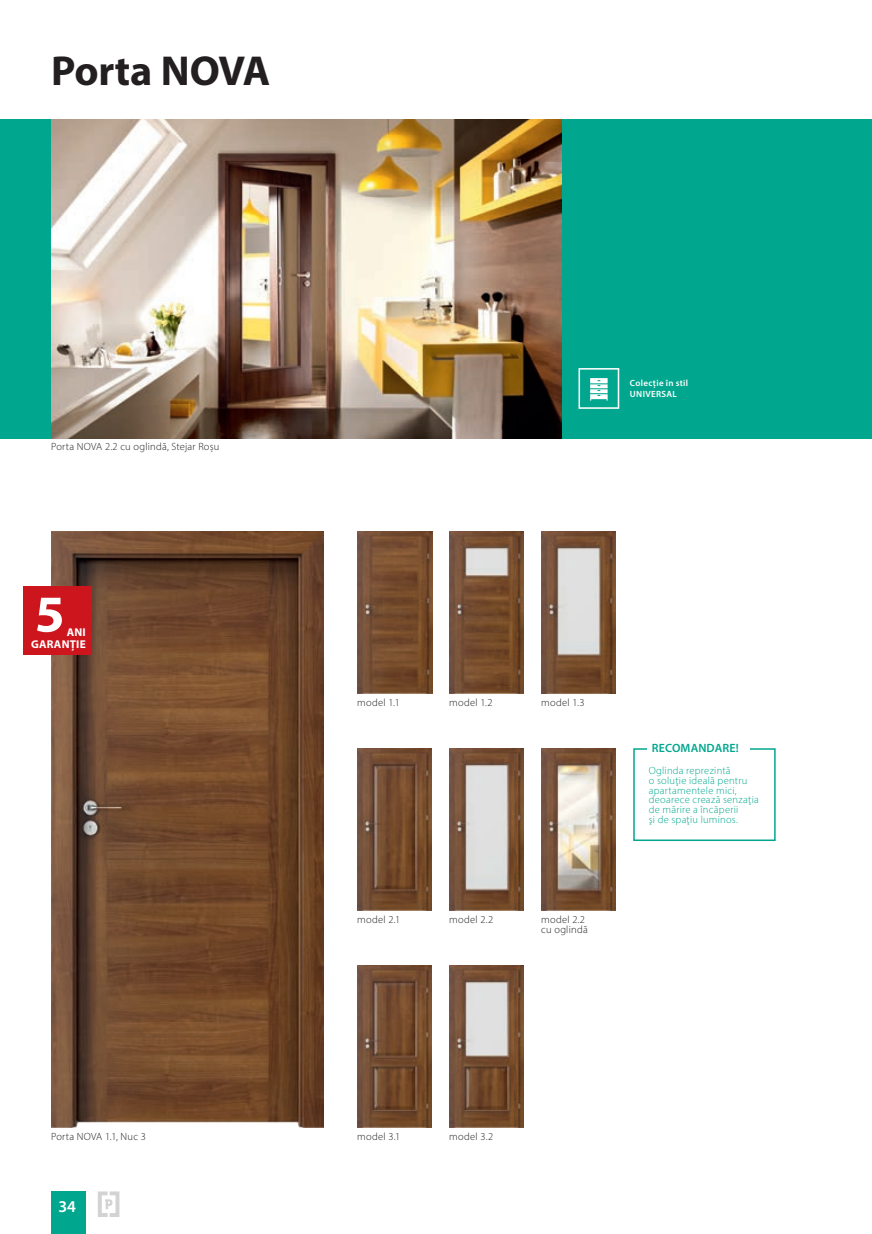
<style>
.page{position:relative;width:872px;height:1234px;background:#fff}
.page>*{position:absolute;margin:0;border:0;box-sizing:border-box;transform-origin:0 0}
.t1{font:700 52.2px "Myriad Pro";color:#fff;scale:1.04 1}
.Nazwa_KOLEKCJI{font:700 42px "Myriad Pro";letter-spacing:-.005em;color:#231f20}
.t2{font:600 16.5px "Myriad Pro";color:#fff}
.kolor_podpis_bialy{font:600 12px "Myriad Pro";letter-spacing:.01em;color:#00a78e}
.t3{font:700 11.25px "Myriad Pro";letter-spacing:.02em;color:#fff}
.podpis_model{font:300 10.5px/9.8px "Myriad Pro";letter-spacing:.03em;color:#231f20}
.podpis_model-2{font:300 10.5px/9.8px "Myriad Pro";letter-spacing:.025em;color:#00a78e}
.podpis_model-3{font:600 9px/10.8px "Myriad Pro";letter-spacing:.035em;color:#fff}
</style>
<div class="page">
<div style="left:51px;top:1191px;width:34px;height:42px;background:#00a78e"></div>
<div style="left:0;top:119px;width:872px;height:319px;background:#00a78e"></div>
<img style="left:449px;top:965px;width:75px;height:162px">
<img style="left:357px;top:748px;width:75px;height:162px">
<img style="left:449px;top:748px;width:75px;height:162px">
<img style="left:541px;top:748px;width:74px;height:162px">
<img style="left:357px;top:965px;width:75px;height:162px">
<img style="left:358px;top:531px;width:74px;height:162px">
<img style="left:51px;top:531px;width:272px;height:596px">
<img style="left:449px;top:531px;width:75px;height:162px">
<img style="left:541px;top:531px;width:74px;height:162px">
<img style="left:51px;top:119px;width:510px;height:319px">
<svg style="left:98px;top:1191px;width:21px;height:25px"></svg>
<svg style="left:578px;top:368px;width:41px;height:41px"></svg>
<div style="left:23px;top:586px;width:68px;height:68px;background:#cd151d"></div>
<p class="Nazwa_KOLEKCJI" style="left:51px;top:44px;width:221px">Porta NOVA</p>
<p class="podpis_model" style="left:51px;top:442px;width:170px">Porta NOVA 2.2 cu oglindă, Stejar Roșu</p>
<h1 class="t1" style="left:35px;top:580px;width:30px">5</h1>
<p class="t3" style="left:31px;top:637px;width:56px">GARANȚIE</p>
<p class="t3" style="left:67px;top:624px;width:21px">ANI</p>
<p class="podpis_model" style="left:51px;top:1130px;width:96px">Porta NOVA 1.1, Nuc 3</p>
<h3 class="t2" style="left:58px;top:1195px;width:19px">34</h3>
<p class="podpis_model-3" style="left:630px;top:377px;width:60px">Colecție în stil<br>UNIVERSAL</p>
<p class="podpis_model" style="left:357px;top:697px;width:44px">model 1.1</p>
<p class="podpis_model" style="left:449px;top:697px;width:45px">model 1.2</p>
<p class="podpis_model" style="left:541px;top:697px;width:45px">model 1.3</p>
<p class="podpis_model" style="left:357px;top:914px;width:45px">model 2.1</p>
<p class="podpis_model" style="left:449px;top:914px;width:45px">model 2.2</p>
<p class="podpis_model" style="left:541px;top:914px;width:48px">model 2.2 cu oglindă</p>
<p class="kolor_podpis_bialy" style="left:652px;top:740px;width:88px">RECOMANDARE!</p>
<p class="podpis_model-2" style="left:649px;top:765px;width:111px">Oglinda reprezintă<br>o soluţie ideală pentru apartamentele mici, deoarece crează senzaţia</p>
<p class="podpis_model-2" style="left:649px;top:804px;width:91px">de mărire a încăperii</p>
<p class="podpis_model-2" style="left:649px;top:814px;width:90px">şi de spaţiu luminos.</p>
<p class="podpis_model" style="left:357px;top:1130px;width:45px">model 3.1</p>
<p class="podpis_model" style="left:449px;top:1130px;width:45px">model 3.2</p>
</div>
